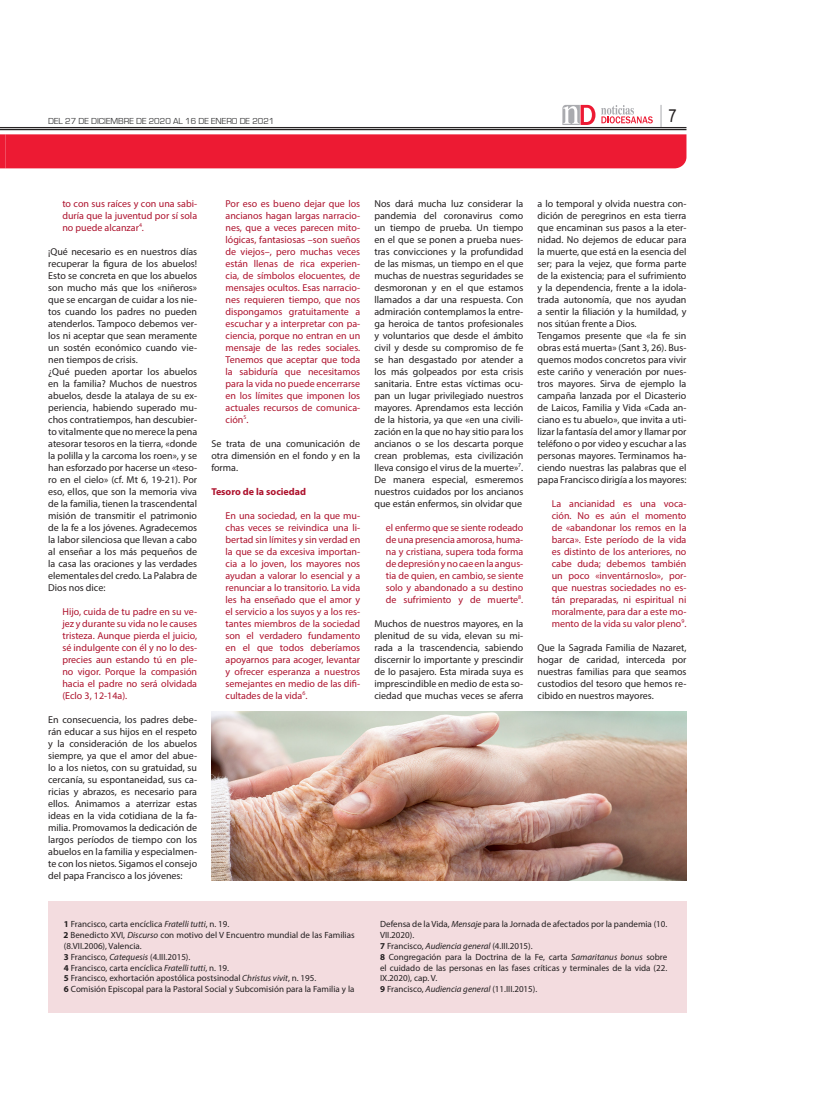
<style>
.page{position:relative;width:834px;height:1117px;background:#fff}
.page>*{position:absolute;margin:0;border:0;box-sizing:border-box;transform-origin:0 0}
.t1{font:18px "Arial Narrow";color:#231f20}
.Párrafo_NODI{font:10px/12px "Myriad Pro";color:#231f20;text-align:justify}
.Párrafo_NODI-2{font:10px/12px "Myriad Pro";color:#ad122d;text-align:justify}
.Párrafo_NODI-3{font:700 10px "Myriad Pro";color:#ad122d}
.Párrafo_NODI-4{font:9px/10.8px "Myriad Pro";color:#231f20}
.t2{font:9px "Eurostile";color:#3e3e3f}
.s1{font-weight:700}
.s2{font-style:italic}
</style>
<div class="page">
<div style="left:48px;top:901px;width:638px;height:111px;background:#f3dcdf"></div>
<hr style="left:0;top:127px;width:686px;height:1px;background:#231f20">
<hr style="left:0;top:129px;width:686px;height:1px;background:#231f20">
<svg style="left:562px;top:105px;width:33px;height:20px"></svg>
<svg style="left:601px;top:105px;width:51px;height:18px"></svg>
<svg style="left:660px;top:105px;width:1px;height:22px"></svg>
<div style="left:0;top:134px;width:686px;height:34px;background:#ed1a33"></div>
<img style="left:211px;top:711px;width:475px;height:170px">
<p class="t2" style="left:48px;top:116px;width:228px">DEL 27 DE DICIEMBRE DE 2020 AL 16 DE ENERO DE 2021</p>
<p class="t1" style="left:668px;top:102px;width:10px">7</p>
<p class="Párrafo_NODI-2" style="left:62px;top:197px;width:136px">to con sus raíces y con una sabi&shy;duría que la juventud por sí sola no puede alcanzar<sup>4</sup>.</p>
<p class="Párrafo_NODI" style="left:48px;top:245px;width:150px">¡Qué necesario es en nuestros días recuperar la figura de los abuelos!<br>Esto se concreta en que los abuelos son mucho más que los «niñeros» que se encargan de cuidar a los nie&shy;tos cuando los padres no pueden atenderlos. Tampoco debemos ver&shy;los ni aceptar que sean meramente un sostén económico cuando vie&shy;nen tiempos de crisis.</p>
<p class="Párrafo_NODI" style="left:48px;top:365px;width:150px">¿Qué pueden aportar los abuelos en la familia? Muchos de nuestros abuelos, desde la atalaya de su ex&shy;periencia, habiendo superado mu&shy;chos contratiempos, han descubier&shy;to vitalmente que no merece la pena atesorar tesoros en la tierra, «donde la polilla y la carcoma los roen», y se han esforzado por hacerse un «teso&shy;ro en el cielo» (cf. Mt 6, 19-21). Por eso, ellos, que son la memoria viva de la familia, tienen la trascendental misión de transmitir el patrimonio de la fe a los jóvenes. Agradecemos la labor silenciosa que llevan a cabo al enseñar a los más pequeños de la casa las oraciones y las verdades elementales del credo. La Palabra de Dios nos dice:</p>
<p class="Párrafo_NODI-2" style="left:62px;top:605px;width:136px">Hijo, cuida de tu padre en su ve&shy;jez y durante su vida no le causes tristeza. Aunque pierda el juicio, sé indulgente con él y no lo des&shy;precies aun estando tú en ple&shy;no vigor. Porque la compasión hacia el padre no será olvidada (Eclo 3, 12-14a).</p>
<p class="Párrafo_NODI" style="left:48px;top:713px;width:150px">En consecuencia, los padres debe&shy;rán educar a sus hijos en el respeto y la consideración de los abuelos siempre, ya que el amor del abue&shy;lo a los nietos, con su gratuidad, su cercanía, su espontaneidad, sus ca&shy;ricias y abrazos, es necesario para ellos. Animamos a aterrizar estas ideas en la vida cotidiana de la fa&shy;milia. Promovamos la dedicación de largos períodos de tiempo con los abuelos en la familia y especialmen&shy;te con los nietos. Sigamos el consejo del papa Francisco a los jóvenes:</p>
<p class="Párrafo_NODI-2" style="left:225px;top:197px;width:136px">Por eso es bueno dejar que los ancianos hagan largas narracio&shy;nes, que a veces parecen mito&shy;lógicas, fantasiosas –son sueños de viejos–, pero muchas veces están llenas de rica experien&shy;cia, de símbolos elocuentes, de mensajes ocultos. Esas narracio&shy;nes requieren tiempo, que nos dispongamos gratuitamente a escuchar y a interpretar con pa&shy;ciencia, porque no entran en un mensaje de las redes sociales.<br>Tenemos que aceptar que toda la sabiduría que necesitamos para la vida no puede encerrarse en los límites que imponen los actuales recursos de comunica&shy;ción<sup>5</sup>.</p>
<p class="Párrafo_NODI" style="left:211px;top:437px;width:150px">Se trata de una comunicación de otra dimensión en el fondo y en la forma.</p>
<p class="Párrafo_NODI-3" style="left:211px;top:485px;width:96px">Tesoro de la sociedad</p>
<p class="Párrafo_NODI-2" style="left:225px;top:509px;width:136px">En una sociedad, en la que mu&shy;chas veces se reivindica una li&shy;bertad sin límites y sin verdad en la que se da excesiva importan&shy;cia a lo joven, los mayores nos ayudan a valorar lo esencial y a renunciar a lo transitorio. La vida les ha enseñado que el amor y el servicio a los suyos y a los res&shy;tantes miembros de la sociedad son el verdadero fundamento en el que todos deberíamos apoyarnos para acoger, levantar y ofrecer esperanza a nuestros semejantes en medio de las difi&shy;cultades de la vida<sup>6</sup>.</p>
<p class="Párrafo_NODI" style="left:374px;top:197px;width:150px">Nos dará mucha luz considerar la pandemia del coronavirus como un tiempo de prueba. Un tiempo en el que se ponen a prueba nues&shy;tras convicciones y la profundidad de las mismas, un tiempo en el que muchas de nuestras seguridades se desmoronan y en el que estamos llamados a dar una respuesta. Con admiración contemplamos la entre&shy;ga heroica de tantos profesionales y voluntarios que desde el ámbito civil y desde su compromiso de fe se han desgastado por atender a los más golpeados por esta crisis sanitaria. Entre estas víctimas ocu&shy;pan un lugar privilegiado nuestros mayores. Aprendamos esta lección de la historia, ya que «en una civili&shy;zación en la que no hay sitio para los ancianos o se los descarta porque crean problemas, esta civilización lleva consigo el virus de la muerte»<sup>7</sup>.<br>De manera especial, esmeremos nuestros cuidados por los ancianos que están enfermos, sin olvidar que</p>
<p class="Párrafo_NODI-2" style="left:386px;top:521px;width:139px">el enfermo que se siente rodeado de una presencia amorosa, huma&shy;na y cristiana, supera toda forma de depresión y no cae en la angus&shy;tia de quien, en cambio, se siente solo y abandonado a su destino de sufrimiento y de muerte<sup>8</sup>.</p>
<p class="Párrafo_NODI" style="left:374px;top:617px;width:150px">Muchos de nuestros mayores, en la plenitud de su vida, elevan su mi&shy;rada a la trascendencia, sabiendo discernir lo importante y prescindir de lo pasajero. Esta mirada suya es imprescindible en medio de esta so&shy;ciedad que muchas veces se aferra</p>
<p class="Párrafo_NODI" style="left:537px;top:197px;width:150px">a lo temporal y olvida nuestra con&shy;dición de peregrinos en esta tierra que encaminan sus pasos a la eter&shy;nidad. No dejemos de educar para la muerte, que está en la esencia del ser; para la vejez, que forma parte de la existencia; para el sufrimiento y la dependencia, frente a la idola&shy;trada autonomía, que nos ayudan a sentir la filiación y la humildad, y nos sitúan frente a Dios.</p>
<p class="Párrafo_NODI" style="left:537px;top:329px;width:150px">Tengamos presente que «la fe sin obras está muerta» (Sant 3, 26). Bus&shy;quemos modos concretos para vivir este cariño y veneración por nues&shy;tros mayores. Sirva de ejemplo la campaña lanzada por el Dicasterio de Laicos, Familia y Vida «Cada an&shy;ciano es tu abuelo», que invita a uti&shy;lizar la fantasía del amor y llamar por teléfono o por video y escuchar a las personas mayores. Terminamos ha&shy;ciendo nuestras las palabras que el papa Francisco dirigía a los mayores:</p>
<p class="Párrafo_NODI-2" style="left:551px;top:497px;width:136px">La ancianidad es una voca&shy;ción. No es aún el momento de «abandonar los remos en la barca». Este período de la vida es distinto de los anteriores, no cabe duda; debemos también un poco «inventárnoslo», por&shy;que nuestras sociedades no es&shy;tán preparadas, ni espiritual ni moralmente, para dar a este mo&shy;mento de la vida su valor pleno<sup>9</sup>.</p>
<p class="Párrafo_NODI" style="left:537px;top:641px;width:150px">Que la Sagrada Familia de Nazaret, hogar de caridad, interceda por nuestras familias para que seamos custodios del tesoro que hemos re&shy;cibido en nuestros mayores.</p>
<p class="Párrafo_NODI-4" style="left:64px;top:919px;width:167px"><span class="s1">1</span> Francisco, carta encíclica <span class="s2">Fratelli tutti</span>, n. 19.</p>
<p class="Párrafo_NODI-4" style="left:64px;top:930px;width:292px"><span class="s1">2</span> Benedicto XVI, <span class="s2">Discurso</span> con motivo del V Encuentro mundial de las Familias (8.VII.2006), Valencia.</p>
<p class="Párrafo_NODI-4" style="left:64px;top:951px;width:128px"><span class="s1">3</span> Francisco, <span class="s2">Catequesis</span> (4.III.2015).</p>
<p class="Párrafo_NODI-4" style="left:64px;top:962px;width:167px"><span class="s1">4</span> Francisco, carta encíclica <span class="s2">Fratelli tutti</span>, n. 19.</p>
<p class="Párrafo_NODI-4" style="left:64px;top:973px;width:254px"><span class="s1">5</span> Francisco, exhortación apostólica postsinodal <span class="s2">Christus vivit</span>, n. 195.</p>
<p class="Párrafo_NODI-4" style="left:64px;top:984px;width:292px"><span class="s1">6</span> Comisión Episcopal para la Pastoral Social y Subcomisión para la Familia y la</p>
<p class="Párrafo_NODI-4" style="left:380px;top:919px;width:289px">Defensa de la Vida, <span class="s2">Mensaje</span> para la Jornada de afectados por la pandemia (10.<br>VII.2020).</p>
<p class="Párrafo_NODI-4" style="left:380px;top:940px;width:154px"><span class="s1">7</span> Francisco, <span class="s2">Audiencia general</span> (4.III.2015).</p>
<p class="Párrafo_NODI-4" style="left:380px;top:951px;width:289px;text-align:justify"><span class="s1">8</span> Congregación para la Doctrina de la Fe, carta <span class="s2">Samaritanus bonus</span> sobre el cuidado de las personas en las fases críticas y terminales de la vida (22.<br>IX.2020), cap. V.</p>
<p class="Párrafo_NODI-4" style="left:380px;top:984px;width:159px"><span class="s1">9</span> Francisco, <span class="s2">Audiencia general</span> (11.III.2015).</p>
</div>
